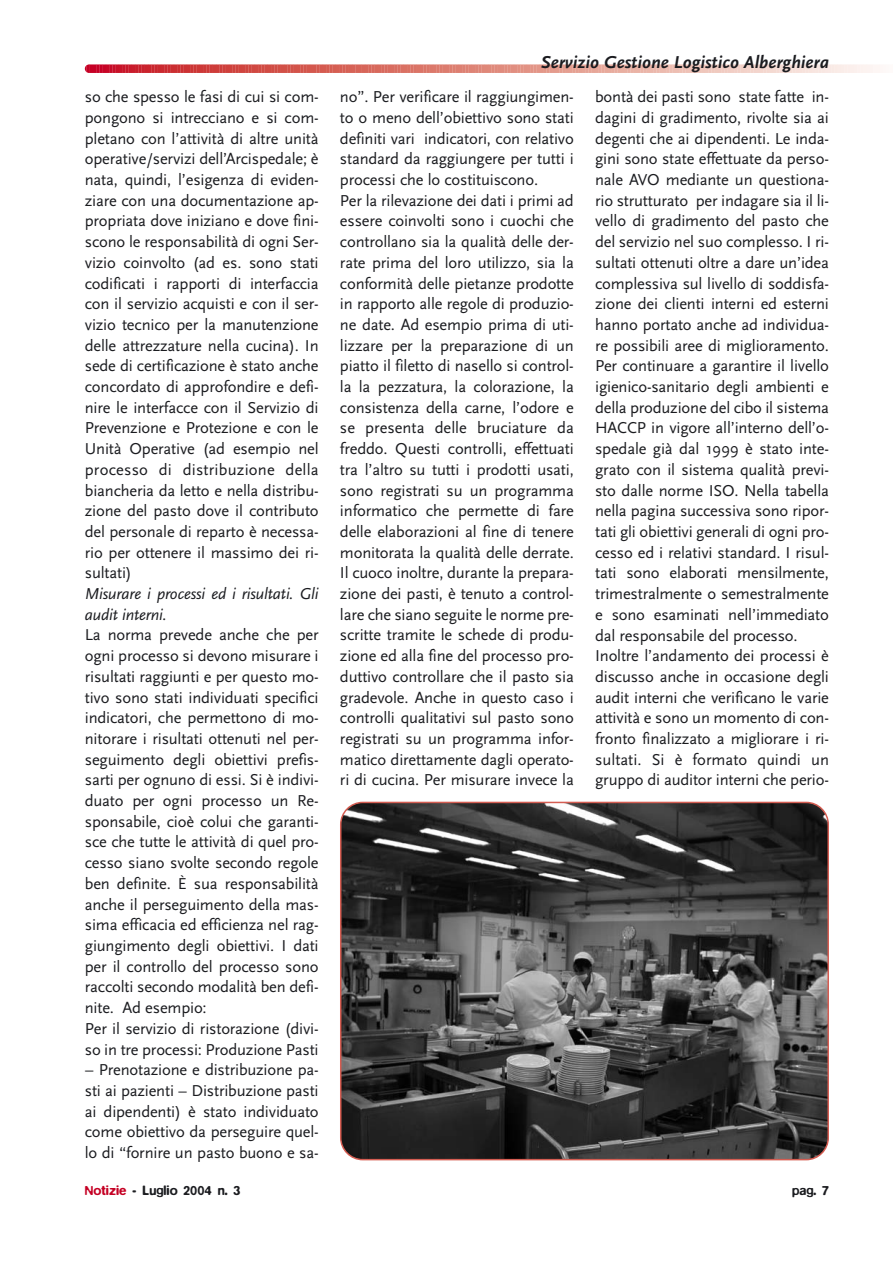
<style>
.page{position:relative;width:893px;height:1263px;background:#fff}
.page>*{position:absolute;margin:0;border:0;box-sizing:border-box;transform-origin:0 0}
.t1{font:italic 700 18px "Scala Sans";color:#1b1c20}
.t2{font:16.5px/20.7px "Scala Sans";letter-spacing:-.01em;color:#1b1c20}
.t3{font:italic 16.5px/20.7px "Scala Sans";letter-spacing:-.01em;color:#1b1c20}
.t4{font:500 13.5px "Blur";color:#1b1c20}
.s1{color:#c50024}
</style>
<div class="page">
<svg style="left:85px;top:64px;width:795px;height:9px;background:#e28f88"></svg>
<svg style="left:340px;top:802px;width:489px;height:358px;background:#474646"></svg>
<p class="t2" style="left:85px;top:88px;width:235px;text-align:justify">so che spesso le fasi di cui si com&shy;pongono si intrecciano e si com&shy;pletano con l’attività di altre unità operative/servizi dell’Arcispedale; è nata, quindi, l’esigenza di eviden&shy;ziare con una documentazione ap&shy;propriata dove iniziano e dove fini&shy;scono le responsabilità di ogni Ser&shy;vizio coinvolto (ad es. sono stati codificati i rapporti di interfaccia con il servizio acquisti e con il ser&shy;vizio tecnico per la manutenzione delle attrezzature nella cucina). In sede di certificazione è stato anche concordato di approfondire e defi&shy;nire le interfacce con il Servizio di Prevenzione e Protezione e con le Unità Operative (ad esempio nel processo di distribuzione della biancheria da letto e nella distribu&shy;zione del pasto dove il contributo del personale di reparto è necessa&shy;rio per ottenere il massimo dei ri&shy;sultati)</p>
<p class="t3" style="left:85px;top:585px;width:235px">Misurare i processi ed i risultati. Gli audit interni.</p>
<p class="t2" style="left:85px;top:626px;width:235px">La norma prevede anche che per ogni processo si devono misurare i risultati raggiunti e per questo mo&shy;tivo sono stati individuati specifici indicatori, che permettono di mo&shy;nitorare i risultati ottenuti nel per&shy;seguimento degli obiettivi prefis&shy;sarti per ognuno di essi. Si è indivi&shy;duato per ogni processo un Re&shy;sponsabile, cioè colui che garanti&shy;sce che tutte le attività di quel pro&shy;cesso siano svolte secondo regole ben definite. È sua responsabilità anche il perseguimento della mas&shy;sima efficacia ed efficienza nel rag&shy;giungimento degli obiettivi. I dati per il controllo del processo sono raccolti secondo modalità ben defi&shy;nite. Ad esempio:<br>Per il servizio di ristorazione (divi&shy;so in tre processi: Produzione Pasti</p>
<p class="t2" style="left:85px;top:1061px;width:235px;text-align:justify">– Prenotazione e distribuzione pa&shy;sti ai pazienti – Distribuzione pasti ai dipendenti) è stato individuato come obiettivo da perseguire quel&shy;lo di “fornire un pasto buono e sa-</p>
<p class="t1" style="left:541px;top:55px;width:289px">Servizio Gestione Logistico Alberghiera</p>
<p class="t2" style="left:340px;top:88px;width:235px">no”. Per verificare il raggiungimen&shy;to o meno dell’obiettivo sono stati definiti vari indicatori, con relativo standard da raggiungere per tutti i processi che lo costituiscono.<br>Per la rilevazione dei dati i primi ad essere coinvolti sono i cuochi che controllano sia la qualità delle der&shy;rate prima del loro utilizzo, sia la conformità delle pietanze prodotte in rapporto alle regole di produzio&shy;ne date. Ad esempio prima di uti&shy;lizzare per la preparazione di un piatto il filetto di nasello si control&shy;la la pezzatura, la colorazione, la consistenza della carne, l’odore e se presenta delle bruciature da freddo. Questi controlli, effettuati tra l’altro su tutti i prodotti usati, sono registrati su un programma informatico che permette di fare delle elaborazioni al fine di tenere monitorata la qualità delle derrate.<br>Il cuoco inoltre, durante la prepara&shy;zione dei pasti, è tenuto a control&shy;lare che siano seguite le norme pre&shy;scritte tramite le schede di produ&shy;zione ed alla fine del processo pro&shy;duttivo controllare che il pasto sia gradevole. Anche in questo caso i controlli qualitativi sul pasto sono registrati su un programma infor&shy;matico direttamente dagli operato&shy;ri di cucina. Per misurare invece la</p>
<p class="t2" style="left:595px;top:88px;width:235px">bontà dei pasti sono state fatte in&shy;dagini di gradimento, rivolte sia ai degenti che ai dipendenti. Le inda&shy;gini sono state effettuate da perso&shy;nale AVO mediante un questiona&shy;rio strutturato per indagare sia il li&shy;vello di gradimento del pasto che del servizio nel suo complesso. I ri&shy;sultati ottenuti oltre a dare un’idea complessiva sul livello di soddisfa&shy;zione dei clienti interni ed esterni hanno portato anche ad individua&shy;re possibili aree di miglioramento.<br>Per continuare a garantire il livello igienico-sanitario degli ambienti e della produzione del cibo il sistema HACCP in vigore all’interno dell’o&shy;spedale già dal 1999 è stato inte&shy;grato con il sistema qualità previ&shy;sto dalle norme ISO. Nella tabella nella pagina successiva sono ripor&shy;tati gli obiettivi generali di ogni pro&shy;cesso ed i relativi standard. I risul&shy;tati sono elaborati mensilmente, trimestralmente o semestralmente e sono esaminati nell’immediato dal responsabile del processo.<br>Inoltre l’andamento dei processi è discusso anche in occasione degli audit interni che verificano le varie attività e sono un momento di con&shy;fronto finalizzato a migliorare i ri&shy;sultati. Si è formato quindi un gruppo di auditor interni che perio-</p>
<p class="t4" style="left:85px;top:1186px;width:157px"><span class="s1">Notizie</span> - Luglio 2004 n. 3</p>
<p class="t4" style="left:792px;top:1186px;width:38px">pag. 7</p>
</div>
